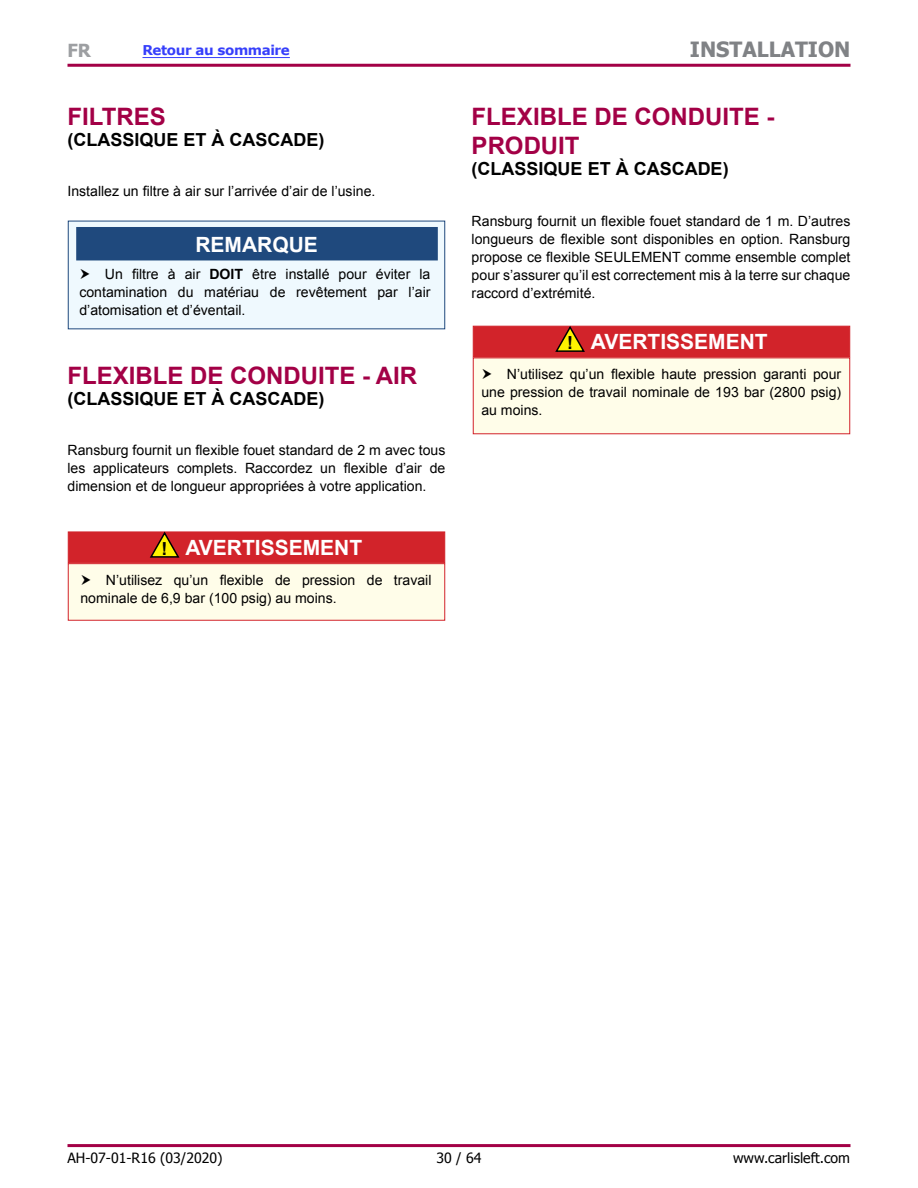
<style>
.page{position:relative;width:918px;height:1188px;background:#fff}
.page>*{position:absolute;margin:0;border:0;box-sizing:border-box;transform-origin:0 0}
.t1{font:700 24px/28.8px "Arial";color:#a30046}
.t2{font:700 21px "Arial";color:#fff}
.t3{font:700 21px "Tahoma";color:#808285}
.t4{font:700 18px "Arial";color:#000}
.t5{font:700 18px "Tahoma";color:#9d9fa2}
.t6{font:14.1px/18px "Arial";color:#000;text-align:justify}
.t7{font:14.1px "Tahoma";color:#000}
.t8{font:700 13.5px "Verdana";letter-spacing:-.03em;color:#363ffb}
.s1{font-weight:700}
.s2{font-size:18px;color:#000}
</style>
<div class="page">
<div style="left:68px;top:532px;width:377px;height:31px;background:#d2232a;border:1px solid #d2232a"></div>
<div style="left:68px;top:563px;width:377px;height:58px;background:#fffde9;border:1px solid #d2232a"></div>
<div style="left:68px;top:221px;width:377px;height:108px;background:#eff9fe"></div>
<div style="left:76px;top:227px;width:362px;height:33px;background:#1f497d"></div>
<div style="left:473px;top:326px;width:377px;height:31px;background:#d2232a;border:1px solid #d2232a"></div>
<div style="left:473px;top:358px;width:377px;height:76px;background:#fffde9"></div>
<svg style="left:554px;top:325px;width:32px;height:27px"></svg>
<svg style="left:148px;top:531px;width:33px;height:27px"></svg>
<hr style="left:142px;top:57px;width:148px;height:1px;background:#363ffb">
<hr style="left:68px;top:64px;width:782px;height:3px;background:#a30046">
<hr style="left:68px;top:1144px;width:782px;height:3px;background:#a30046">
<p class="t5" style="left:68px;top:37px;width:25px">FR</p>
<h2 class="t3" style="left:690px;top:35px;width:162px">INSTALLATION</h2>
<p class="t8" style="left:142px;top:41px;width:149px">Retour au sommaire</p>
<h1 class="t1" style="left:68px;top:103px;width:100px">FILTRES</h1>
<p class="t4" style="left:68px;top:128px;width:259px">(CLASSIQUE ET À CASCADE)</p>
<p class="t6" style="left:68px;top:182px;width:309px">Installez un filtre à air sur l’arrivée d’air de l’usine.</p>
<h2 class="t2" style="left:195px;top:231px;width:124px">REMARQUE</h2>
<p class="t6" style="left:79px;top:266px;width:353px;text-indent:25px">Un filtre à air <span class="s1">DOIT</span> être installé pour éviter la contamination du matériau de revêtement par l’air d’atomisation et d’éventail.</p>
<h1 class="t1" style="left:68px;top:362px;width:351px">FLEXIBLE DE CONDUITE - AIR</h1>
<p class="t4" style="left:68px;top:386px;width:259px">(CLASSIQUE ET À CASCADE)</p>
<p class="t6" style="left:68px;top:441px;width:379px">Ransburg fournit un flexible fouet standard de 2 m avec tous les applicateurs complets. Raccordez un flexible d’air de dimension et de longueur appropriées à votre application.</p>
<h2 class="t2" style="left:162px;top:533px;width:202px"><span class="s2">!</span> AVERTISSEMENT</h2>
<p class="t6" style="left:80px;top:571px;width:353px;text-indent:26px">N’utilisez qu’un flexible de pression de travail nominale de 6,9 bar (100 psig) au moins.</p>
<h1 class="t1" style="left:472px;top:103px;width:304px">FLEXIBLE DE CONDUITE -<br>PRODUIT</h1>
<p class="t4" style="left:472px;top:157px;width:259px">(CLASSIQUE ET À CASCADE)</p>
<p class="t6" style="left:472px;top:212px;width:380px">Ransburg fournit un flexible fouet standard de 1 m. D’autres longueurs de flexible sont disponibles en option. Ransburg propose ce flexible SEULEMENT comme ensemble complet pour s’assurer qu’il est correctement mis à la terre sur chaque raccord d’extrémité.</p>
<h2 class="t2" style="left:567px;top:328px;width:202px"><span class="s2">!</span> AVERTISSEMENT</h2>
<p class="t6" style="left:481px;top:365px;width:361px;text-indent:26px">N’utilisez qu’un flexible haute pression garanti pour une pression de travail nominale de 193 bar (2800 psig) au moins.</p>
<p class="t7" style="left:68px;top:1149px;width:157px">AH-07-01-R16 (03/2020)</p>
<p class="t7" style="left:436px;top:1149px;width:46px">30 / 64</p>
<p class="t7" style="left:733px;top:1149px;width:119px">www.carlisleft.com</p>
</div>
